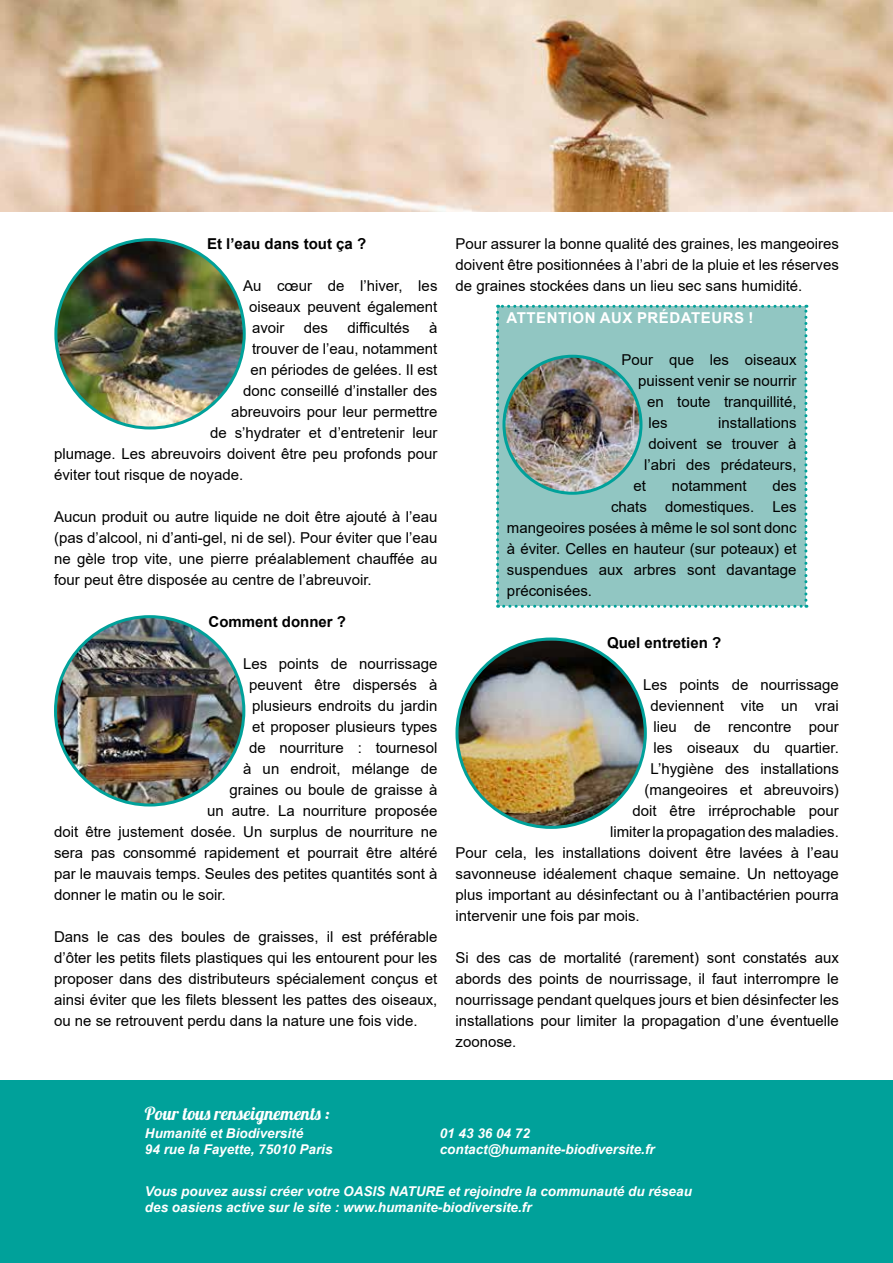
<style>
.page{position:relative;width:893px;height:1263px;background:#fff}
.page>*{position:absolute;margin:0;border:0;box-sizing:border-box;transform-origin:0 0}
.t1{font:18px "Lobster 1.4";color:#fff}
.t2{font:15px/21px "Arial";color:#000;text-align:justify}
.t3{font:700 15px "Arial";color:#000}
.t4{font:700 15px "Arial";letter-spacing:.035em;color:#fff}
.t5{font:italic 700 13.5px/16.2px "Arial";color:#fff}
</style>
<div class="page">
<div style="left:0;top:1080px;width:893px;height:183px;background:#00a19a"></div>
<img style="left:56px;top:617px;width:188px;height:188px;border-radius:94px">
<img style="left:56px;top:240px;width:188px;height:188px;border-radius:94px">
<div style="left:496px;top:305px;width:311px;height:303px;background:#91c6c2"></div>
<img style="left:504px;top:356px;width:137px;height:137px;border-radius:69px">
<div style="left:502px;top:355px;width:140px;height:140px;border:3px solid #00a19a;border-radius:50%"></div>
<img style="left:0;top:0;width:893px;height:211px">
<img style="left:459px;top:641px;width:186px;height:186px">
<p class="t3" style="left:207px;top:233px;width:161px">Et l’eau dans tout ça ?</p>
<p class="t2" style="left:249px;top:275px;width:190px;text-indent:-6px">Au cœur de l’hiver, les oiseaux peuvent également avoir</p>
<p class="t2" style="left:304px;top:317px;width:26px">des</p>
<p class="t2" style="left:348px;top:317px;width:64px">difficultés</p>
<p class="t2" style="left:429px;top:317px;width:10px">à</p>
<p class="t2" style="left:252px;top:338px;width:187px">trouver de l’eau, notamment</p>
<p class="t2" style="left:250px;top:359px;width:188px">en périodes de gelées. Il est</p>
<p class="t2" style="left:243px;top:380px;width:196px">donc conseillé d’installer des</p>
<p class="t2" style="left:231px;top:401px;width:208px">abreuvoirs pour leur permettre</p>
<p class="t2" style="left:210px;top:422px;width:229px">de s’hydrater et d’entretenir leur</p>
<p class="t2" style="left:54px;top:443px;width:385px">plumage. Les abreuvoirs doivent être peu profonds pour</p>
<p class="t2" style="left:54px;top:464px;width:191px">éviter tout risque de noyade.</p>
<p class="t2" style="left:54px;top:506px;width:385px">Aucun produit ou autre liquide ne doit être ajouté à l’eau (pas d’alcool, ni d’anti-gel, ni de sel). Pour éviter que l’eau ne gèle trop vite, une pierre préalablement chauffée au four peut être disposée au centre de l’abreuvoir.</p>
<p class="t3" style="left:209px;top:611px;width:139px">Comment donner ?</p>
<p class="t2" style="left:243px;top:653px;width:196px">Les points de nourrissage</p>
<p class="t2" style="left:249px;top:674px;width:190px">peuvent être dispersés à</p>
<p class="t2" style="left:252px;top:695px;width:187px">plusieurs endroits du jardin</p>
<p class="t2" style="left:252px;top:716px;width:187px">et proposer plusieurs types</p>
<p class="t2" style="left:249px;top:737px;width:190px">de nourriture : tournesol</p>
<p class="t2" style="left:243px;top:758px;width:196px">à un endroit, mélange de</p>
<p class="t2" style="left:230px;top:779px;width:209px">graines ou boule de graisse à</p>
<p class="t2" style="left:207px;top:800px;width:232px">un autre. La nourriture proposée</p>
<p class="t2" style="left:54px;top:821px;width:385px">doit être justement dosée. Un surplus de nourriture ne</p>
<p class="t2" style="left:54px;top:842px;width:385px">sera pas consommé rapidement et pourrait être altéré</p>
<p class="t2" style="left:54px;top:863px;width:385px">par le mauvais temps. Seules des petites quantités sont à</p>
<p class="t2" style="left:54px;top:884px;width:173px">donner le matin ou le soir.</p>
<p class="t2" style="left:54px;top:926px;width:385px">Dans le cas des boules de graisses, il est préférable d’ôter les petits filets plastiques qui les entourent pour les proposer dans des distributeurs spécialement conçus et ainsi éviter que les filets blessent les pattes des oiseaux, ou ne se retrouvent perdu dans la nature une fois vide.</p>
<p class="t2" style="left:455px;top:233px;width:385px">Pour assurer la bonne qualité des graines, les mangeoires doivent être positionnées à l’abri de la pluie et les réserves de graines stockées dans un lieu sec sans humidité.</p>
<p class="t4" style="left:507px;top:307px;width:248px">ATTENTION AUX PRÉDATEURS !</p>
<p class="t2" style="left:621px;top:349px;width:177px">Pour que les oiseaux</p>
<p class="t2" style="left:638px;top:370px;width:160px">puissent venir se nourrir</p>
<p class="t2" style="left:647px;top:391px;width:151px">en toute tranquillité,</p>
<p class="t2" style="left:648px;top:412px;width:21px">les</p>
<p class="t2" style="left:718px;top:412px;width:80px">installations</p>
<p class="t2" style="left:648px;top:433px;width:150px">doivent se trouver à</p>
<p class="t2" style="left:644px;top:454px;width:154px">l’abri des prédateurs,</p>
<p class="t2" style="left:633px;top:475px;width:14px">et</p>
<p class="t2" style="left:672px;top:475px;width:77px">notamment</p>
<p class="t2" style="left:772px;top:475px;width:26px">des</p>
<p class="t2" style="left:611px;top:496px;width:187px">chats domestiques. Les</p>
<p class="t2" style="left:507px;top:517px;width:291px">mangeoires posées à même le sol sont donc</p>
<p class="t2" style="left:507px;top:538px;width:291px">à éviter. Celles en hauteur (sur poteaux) et</p>
<p class="t2" style="left:507px;top:559px;width:291px">suspendues aux arbres sont davantage</p>
<p class="t2" style="left:507px;top:580px;width:87px">préconisées.</p>
<p class="t3" style="left:607px;top:632px;width:116px">Quel entretien ?</p>
<p class="t2" style="left:643px;top:674px;width:197px">Les points de nourrissage</p>
<p class="t2" style="left:650px;top:695px;width:190px">deviennent vite un vrai</p>
<p class="t2" style="left:653px;top:716px;width:187px">lieu de rencontre pour</p>
<p class="t2" style="left:653px;top:737px;width:187px">les oiseaux du quartier.</p>
<p class="t2" style="left:650px;top:758px;width:190px">L’hygiène des installations</p>
<p class="t2" style="left:644px;top:779px;width:196px">(mangeoires et abreuvoirs)</p>
<p class="t2" style="left:632px;top:800px;width:208px">doit être irréprochable pour</p>
<p class="t2" style="left:610px;top:821px;width:230px">limiter la propagation des maladies.</p>
<p class="t2" style="left:455px;top:842px;width:385px">Pour cela, les installations doivent être lavées à l’eau</p>
<p class="t2" style="left:455px;top:863px;width:385px">savonneuse idéalement chaque semaine. Un nettoyage</p>
<p class="t2" style="left:455px;top:884px;width:385px">plus important au désinfectant ou à l’antibactérien pourra</p>
<p class="t2" style="left:455px;top:905px;width:186px">intervenir une fois par mois.</p>
<p class="t2" style="left:455px;top:947px;width:385px">Si des cas de mortalité (rarement) sont constatés aux abords des points de nourrissage, il faut interrompre le nourrissage pendant quelques jours et bien désinfecter les installations pour limiter la propagation d’une éventuelle zoonose.</p>
<p class="t1" style="left:145px;top:1102px;width:186px">Pour tous renseignements :</p>
<p class="t5" style="left:145px;top:1126px;width:189px">Humanité et Biodiversité<br>94 rue la Fayette, 75010 Paris</p>
<p class="t5" style="left:440px;top:1126px;width:216px">01 43 36 04 72 contact@humanite-biodiversite.fr</p>
<p class="t5" style="left:145px;top:1183px;width:548px">Vous pouvez aussi créer votre OASIS NATURE et rejoindre la communauté du réseau des oasiens active sur le site : www.humanite-biodiversite.fr</p>
</div>
